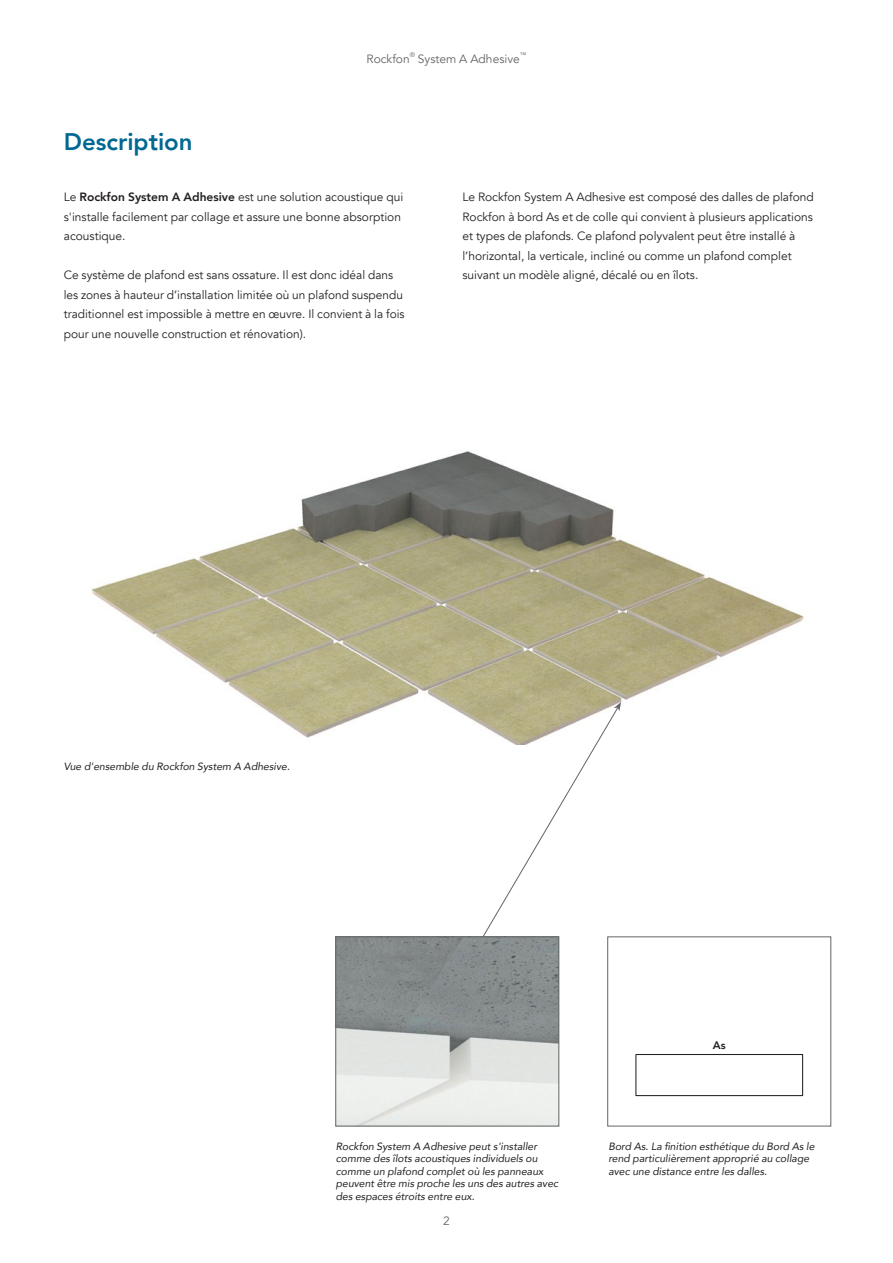
<style>
.page{position:relative;width:893px;height:1263px;background:#fff}
.page>*{position:absolute;margin:0;border:0;box-sizing:border-box;transform-origin:0 0}
.t1{font:800 24px "Avenir";color:#006893}
.t2{font:12px/19.5px "Avenir";color:#231f20}
.t3{font:12px "Avenir";color:#636466}
.t4{font:800 10.95px "Avenir";color:#231f20}
.t5{font:italic 10.5px/12.6px "Avenir";color:#231f20}
.t6{font:6.6px "Avenir";color:#636466}
.s1{font-weight:800}
</style>
<div class="page">
<img style="left:338px;top:939px;width:219px;height:185px">
<div style="left:336px;top:937px;width:223px;height:189px;border:1px solid #636466"></div>
<img style="left:91px;top:451px;width:714px;height:287px">
<svg style="left:483px;top:702px;width:138px;height:235px"></svg>
<div style="left:635px;top:1054px;width:168px;height:42px;border:1px solid #231f20"></div>
<p class="t3" style="left:367px;top:52px;width:45px">Rockfon</p>
<p class="t6" style="left:410px;top:51px;width:7px">®</p>
<p class="t3" style="left:418px;top:52px;width:103px">System A Adhesive</p>
<p class="t6" style="left:520px;top:51px;width:8px">™</p>
<h1 class="t1" style="left:64px;top:123px;width:130px">Description</h1>
<p class="t2" style="left:64px;top:188px;width:341px">Le <span class="s1">Rockfon System A Adhesive</span> est une solution acoustique qui s'installe facilement par collage et assure une bonne absorption acoustique.</p>
<p class="t2" style="left:64px;top:266px;width:342px">Ce système de plafond est sans ossature. Il est donc idéal dans les zones à hauteur d’installation limitée où un plafond suspendu traditionnel est impossible à mettre en œuvre. Il convient à la fois pour une nouvelle construction et rénovation).</p>
<p class="t2" style="left:462px;top:188px;width:353px">Le Rockfon System A Adhesive est composé des dalles de plafond Rockfon à bord As et de colle qui convient à plusieurs applications et types de plafonds. Ce plafond polyvalent peut être installé à l’horizontal, la verticale, incliné ou comme un plafond complet suivant un modèle aligné, décalé ou en îlots.</p>
<p class="t5" style="left:64px;top:759px;width:228px">Vue d'ensemble du Rockfon System A Adhesive.</p>
<p class="t4" style="left:713px;top:1037px;width:14px">As</p>
<p class="t5" style="left:336px;top:1139px;width:224px">Rockfon System A Adhesive peut s'installer comme des îlots acoustiques individuels ou comme un plafond complet où les panneaux peuvent être mis proche les uns des autres avec des espaces étroits entre eux.</p>
<p class="t3" style="left:443px;top:1213px;width:8px">2</p>
<p class="t5" style="left:608px;top:1139px;width:208px">Bord As. La finition esthétique du Bord As le rend particulièrement approprié au collage avec une distance entre les dalles.</p>
</div>
